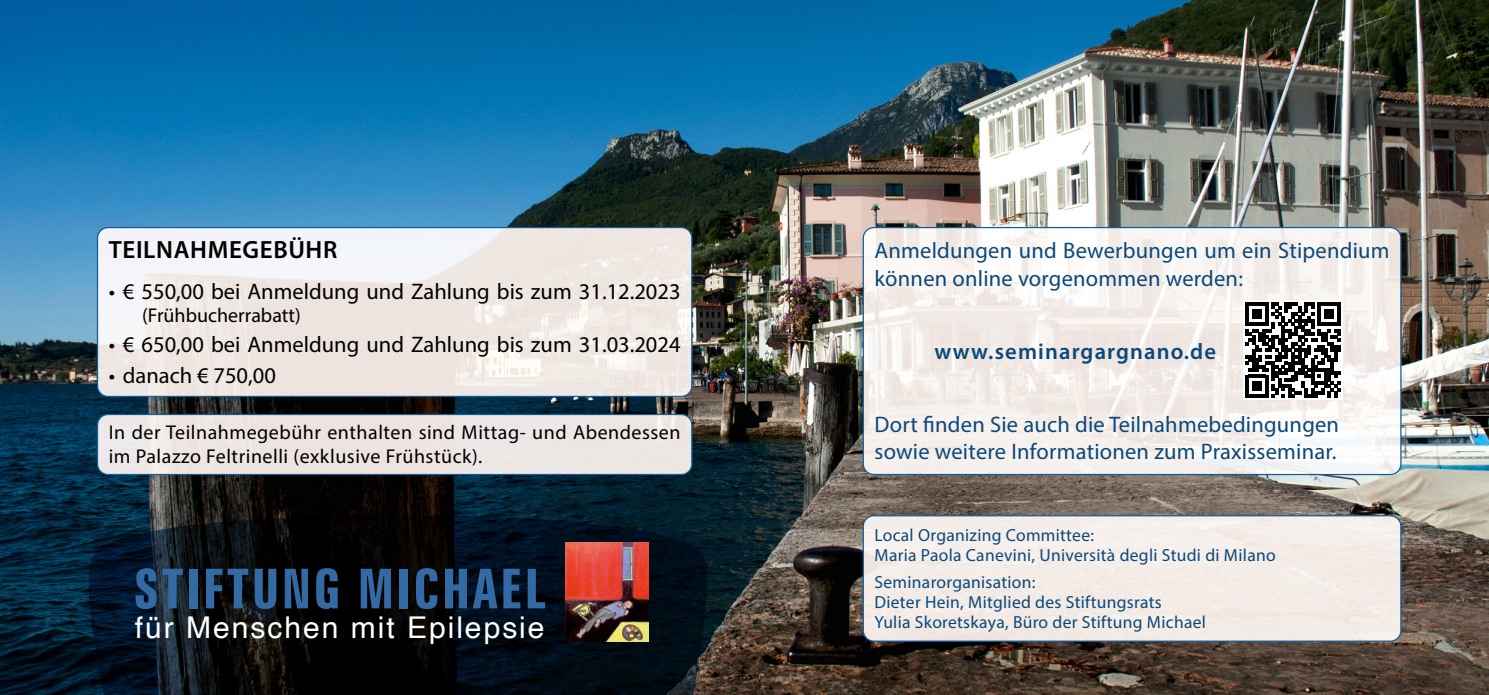
<style>
.page{position:relative;width:1489px;height:695px;background:#fff}
.page>*{position:absolute;margin:0;border:0;box-sizing:border-box;transform-origin:0 0}
.t1{font:55px "Zurich Bold Extra Condensed BT";letter-spacing:.05em;color:#346aa3}
.t2{font:30px "Helvetica";letter-spacing:.065em;color:#fff}
.t3{font:600 25px "Myriad Pro";letter-spacing:.025em;color:#000}
.t4{font:22.5px/27px "Myriad Pro";letter-spacing:.01em;color:#0b4879}
.t5{font:22.5px "Myriad Pro";color:#000}
.t6{font:600 22.5px "Myriad Pro";letter-spacing:.05em;color:#0b4879}
.t7{font:20px/24px "Myriad Pro";letter-spacing:.025em;color:#000}
.t8{font:20px "Myriad Pro";color:#000}
.t9{font:17.5px/20px "Myriad Pro";letter-spacing:.015em;color:#0b4879}
</style>
<div class="page">
<img style="left:0;top:0;width:1488px;height:694px">
<svg style="left:97px;top:227px;width:594px;height:169px;fill:#efe7e3"></svg>
<div style="left:97px;top:227px;width:595px;height:170px;border:1px solid #105d9a;border-radius:11px"></div>
<div style="left:97px;top:414px;width:594px;height:60px;background:#ede6e3;border-radius:11px"></div>
<div style="left:97px;top:414px;width:595px;height:61px;border:1px solid #105d9a;border-radius:11px"></div>
<div style="left:863px;top:515px;width:537px;height:126px;background:#f4ece8;border-radius:11px"></div>
<div style="left:862px;top:515px;width:539px;height:126px;border:1px solid #105d9a;border-radius:11px"></div>
<svg style="left:863px;top:227px;width:537px;height:247px;fill:#f5f0ec"></svg>
<div style="left:862px;top:227px;width:539px;height:248px;border:1px solid #105d9a;border-radius:11px"></div>
<div style="left:1243px;top:300px;width:99px;height:100px;background:linear-gradient(to right,#fff,#fff)"></div>
<svg style="left:1245px;top:302px;width:95px;height:95px"></svg>
<svg style="left:86px;top:511px;width:623px;height:183px;background:#050e15"></svg>
<img style="left:565px;top:542px;width:84px;height:99px">
<p class="t3" style="left:109px;top:234px;width:230px">TEILNAHMEGEBÜHR</p>
<p class="t5" style="left:109px;top:278px;width:573px">• € 550,00 bei Anmeldung und Zahlung bis zum 31.12.2023</p>
<p class="t8" style="left:142px;top:302px;width:160px">(Frühbucherrabatt)</p>
<p class="t5" style="left:109px;top:331px;width:573px">• € 650,00 bei Anmeldung und Zahlung bis zum 31.03.2024</p>
<p class="t5" style="left:109px;top:361px;width:169px">• danach € 750,00</p>
<p class="t7" style="left:109px;top:420px;width:573px">In der Teilnahmegebühr enthalten sind Mittag- und Abendessen im Palazzo Feltrinelli (exklusive Frühstück).</p>
<p class="t1" style="left:133px;top:557px;width:413px">STIFTUNG MICHAEL</p>
<p class="t2" style="left:135px;top:604px;width:411px">für Menschen mit Epilepsie</p>
<p class="t4" style="left:874px;top:237px;width:516px">Anmeldungen und Bewerbungen um ein Stipendium</p>
<p class="t4" style="left:874px;top:264px;width:370px">können online vorgenommen werden:</p>
<p class="t6" style="left:934px;top:336px;width:283px">www.seminargargnano.de</p>
<p class="t4" style="left:874px;top:410px;width:466px">Dort finden Sie auch die Teilnahmebedingungen sowie weitere Informationen zum Praxisseminar.</p>
<p class="t9" style="left:874px;top:524px;width:402px">Local Organizing Committee:<br>Maria Paola Canevini, Università degli Studi di Milano</p>
<p class="t9" style="left:874px;top:571px;width:289px">Seminarorganisation:<br>Dieter Hein, Mitglied des Stiftungsrats</p>
<p class="t9" style="left:874px;top:611px;width:333px">Yulia Skoretskaya, Büro der Stiftung Michael</p>
</div>
